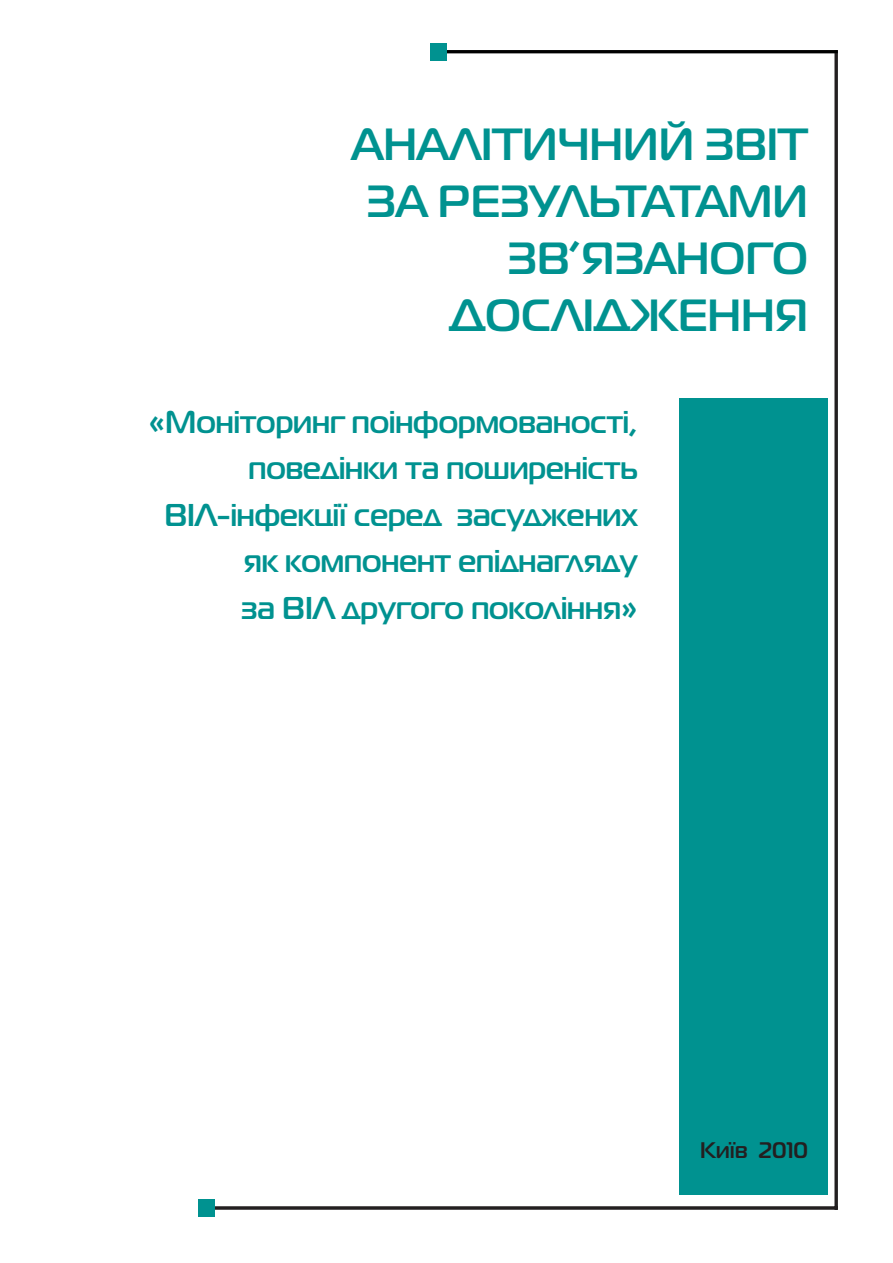
<style>
.page{position:relative;width:893px;height:1263px;background:#fff}
.page>*{position:absolute;margin:0;border:0;box-sizing:border-box;transform-origin:0 0}
.t1{font:700 45px/57px "Magistral C";color:#009290;text-align:right}
.t2{font:700 31.5px/46.5px "Magistral C";color:#009290;text-align:right}
.t3{font:700 22.5px "Magistral C";color:#231f20}
</style>
<div class="page">
<div style="left:679px;top:404px;width:148px;height:791px;background:#009290"></div>
<hr style="left:209px;top:1206px;width:629px;height:3px;background:#231f20">
<hr style="left:835px;top:50px;width:3px;height:1159px;background:#231f20">
<hr style="left:438px;top:50px;width:400px;height:3px;background:#000">
<div style="left:431px;top:44px;width:16px;height:17px;background:#009290"></div>
<div style="left:198px;top:1199px;width:16px;height:17px;background:#009290"></div>
<h1 class="t1" style="left:352px;top:120px;width:457px">АНАЛІТИЧНИЙ ЗВІТ<br>ЗА РЕЗУЛЬТАТАМИ<br>ЗВ’ЯЗАНОГО<br>ДОСЛІДЖЕННЯ</h1>
<p class="t2" style="left:148px;top:401px;width:491px">«Моніторинг поінформованості, поведінки та поширеність<br>ВІЛ-інфекції серед засуджених як компонент епіднагляду<br>за ВІЛ другого покоління»</p>
<p class="t3" style="left:700px;top:1142px;width:109px">Київ 2010</p>
</div>
